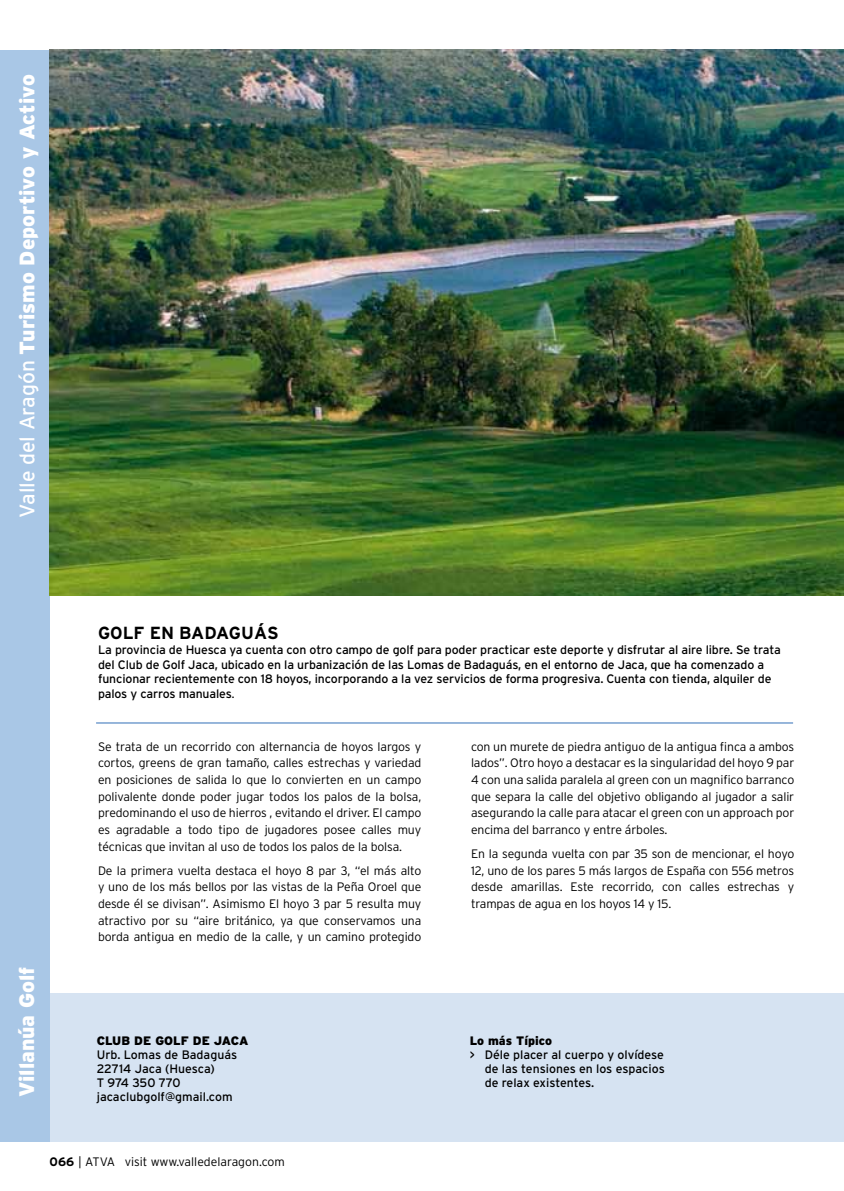
<style>
.page{position:relative;width:844px;height:1191px;background:#fff}
.page>*{position:absolute;margin:0;border:0;box-sizing:border-box;transform-origin:0 0}
.t1{font:900 21px "Interstate";color:#fff}
.t2{font:700 17.5px "Interstate";color:#000}
.t3{font:300 12.25px/16.6px "Interstate";letter-spacing:-.01em;color:#000;text-align:justify}
.t4{font:12.25px/14px "Interstate";letter-spacing:-.01em;color:#000}
.t5{font:900 12.25px "Interstate";color:#000}
.s1{font-weight:400}
.s2{font-size:10.5px}
.s3{font-weight:900}
.s4{font-weight:700}
.s5{font-style:inherit}
</style>
<div class="page">
<div style="left:50px;top:992px;width:793px;height:149px;background:#d6e3f2"></div>
<div style="left:0;top:50px;width:50px;height:1091px;background:#a9c7e6"></div>
<img style="left:50px;top:50px;width:793px;height:545px">
<hr style="left:96px;top:722px;width:696px;height:2px;background:#89acd6">
<p class="t1" style="left:15px;top:517px;width:444px;rotate:-90deg"><span class="s1">Valle del Aragón</span> Turismo Deportivo y Activo</p>
<p class="t1" style="left:15px;top:1097px;width:132px;rotate:-90deg">Villanúa Golf</p>
<p class="t2" style="left:98px;top:623px;width:182px">GOLF EN BADAGUÁS</p>
<p class="t4" style="left:98px;top:642px;width:684px;line-height:14.9px">La provincia de Huesca ya cuenta con otro campo de golf para poder practicar este deporte y disfrutar al aire libre. Se trata del Club de Golf Jaca, ubicado en la urbanización de las Lomas de Badaguás, en el entorno de Jaca, que ha comenzado a funcionar recientemente con 18 hoyos, incorporando a la vez servicios de forma progresiva. Cuenta con tienda, alquiler de palos y carros manuales<span class="s2">.</span></p>
<p class="t3" style="left:98px;top:738px;width:325px">Se trata de un recorrido con alternancia de hoyos largos y cortos, greens de gran tamaño, calles estrechas y variedad en posiciones de salida lo que lo convierten en un campo polivalente donde poder jugar todos los palos de la bolsa, predominando el uso de hierros , evitando el driver. El campo es agradable a todo tipo de jugadores posee calles muy técnicas que invitan al uso de todos los palos de la bolsa.</p>
<p class="t3" style="left:98px;top:862px;width:325px">De la primera vuelta destaca el hoyo 8 par 3, “el más alto y uno de los más bellos por las vistas de la Peña Oroel que desde él se divisan”. Asimismo El hoyo 3 par 5 resulta muy atractivo por su “aire británico, ya que conservamos una borda antigua en medio de la calle, y un camino protegido</p>
<p class="t3" style="left:471px;top:738px;width:325px">con un murete de piedra antiguo de la antigua finca a ambos lados”. Otro hoyo a destacar es la singularidad del hoyo 9 par 4 con una salida paralela al green con un magnifico barranco que separa la calle del objetivo obligando al jugador a salir asegurando la calle para atacar el green con un approach por encima del barranco y entre árboles.</p>
<p class="t3" style="left:471px;top:845px;width:325px">En la segunda vuelta con par 35 son de mencionar, el hoyo 12, uno de los pares 5 más largos de España con 556 metros desde amarillas. Este recorrido, con calles estrechas y trampas de agua en los hoyos 14 y 15.</p>
<p class="t4" style="left:97px;top:1033px;width:153px"><span class="s3">CLUB DE GOLF DE JACA<br></span>Urb. Lomas de Badaguás<br>22714 Jaca (Huesca)<br>T 974 350 770 jacaclubgolf@gmail.com</p>
<p class="t5" style="left:469px;top:1033px;width:84px">Lo más Típico</p>
<p class="t4" style="left:469px;top:1047px;width:196px">&gt; Déle placer al cuerpo y olvídese</p>
<p class="t4" style="left:484px;top:1061px;width:181px">de las tensiones en los espacios</p>
<p class="t4" style="left:484px;top:1075px;width:111px">de relax existentes.</p>
<p class="t3" style="left:50px;top:1153px;width:237px"><span class="s4">066</span> <span class="s5">| ATVA</span> visit www.valledelaragon.com</p>
</div>
